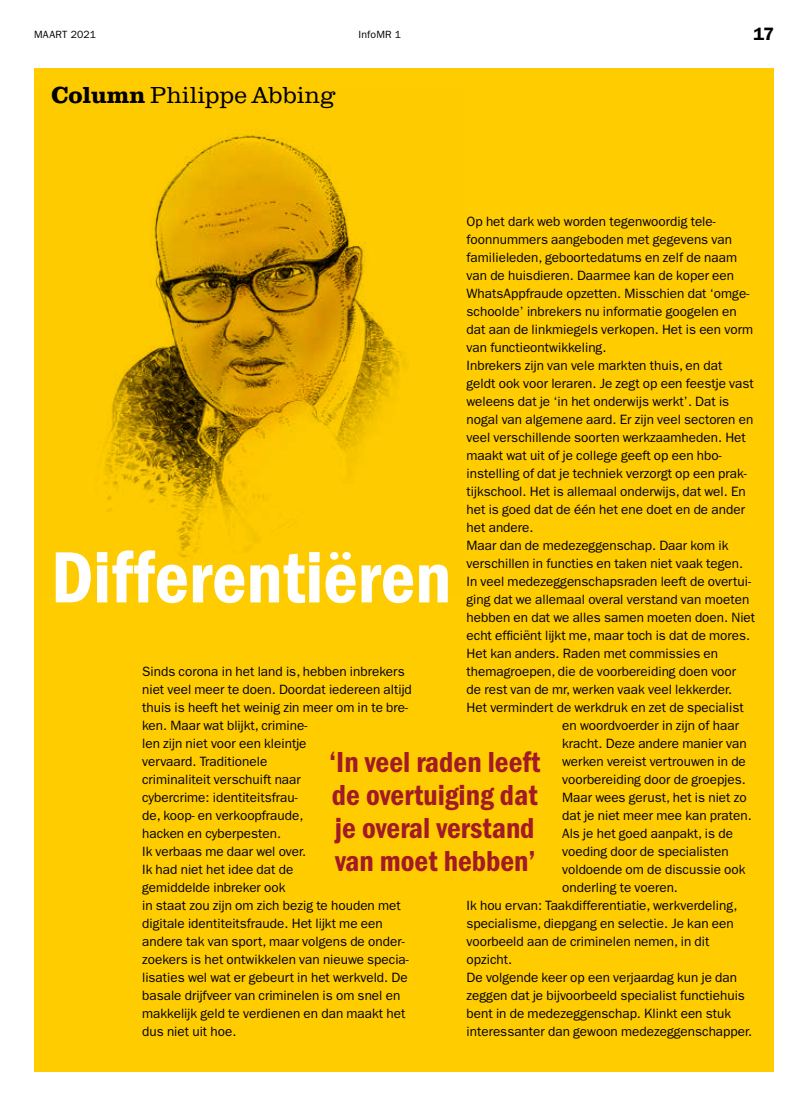
<style>
.page{position:relative;width:808px;height:1106px;background:#fff}
.page>*{position:absolute;margin:0;border:0;box-sizing:border-box;transform-origin:0 0}
.t1{font:600 condensed 75px "Franklin Gothic LT";color:#fff}
.t2{font:600 condensed 30px/33px "Franklin Gothic LT";color:#a21a25}
.t3{font:24px "URW Clarendon T Ligh";color:#000}
.t4{font:600 18px "Franklin Gothic LT";color:#000}
.t5{font:13.5px/18px "Franklin Gothic LT";color:#000}
.t6{font:10.5px "Franklin Gothic LT";letter-spacing:.02em;color:#000}
.s1{font-family:"URW Clarendon T";font-weight:700}
</style>
<div class="page">
<div style="left:34px;top:68px;width:740px;height:1003px;background:#fc0"></div>
<img style="left:103px;top:134px;width:303px;height:424px">
<p class="t6" style="left:34px;top:28px;width:64px">MAART 2021</p>
<p class="t6" style="left:358px;top:28px;width:44px">InfoMR 1</p>
<h3 class="t4" style="left:753px;top:23px;width:22px">17</h3>
<h3 class="t3" style="left:51px;top:81px;width:286px"><span class="s1">Column</span> Philippe Abbing</h3>
<p class="t5" style="left:467px;top:212px;width:251px">Op het dark web worden tegenwoordig tele-</p>
<p class="t5" style="left:467px;top:230px;width:267px">foonnummers aangeboden met gegevens van</p>
<p class="t5" style="left:467px;top:248px;width:272px">familieleden, geboortedatums en zelf de naam</p>
<p class="t5" style="left:467px;top:266px;width:269px">van de huisdieren. Daarmee kan de koper een</p>
<p class="t5" style="left:467px;top:284px;width:284px">WhatsAppfraude opzetten. Misschien dat ‘omge-</p>
<p class="t5" style="left:467px;top:302px;width:272px">schoolde’ inbrekers nu informatie googelen en</p>
<p class="t5" style="left:467px;top:320px;width:288px">dat aan de linkmiegels verkopen. Het is een vorm</p>
<p class="t5" style="left:467px;top:338px;width:142px">van functieontwikkeling.</p>
<p class="t5" style="left:467px;top:356px;width:257px">Inbrekers zijn van vele markten thuis, en dat</p>
<p class="t5" style="left:467px;top:374px;width:289px">geldt ook voor leraren. Je zegt op een feestje vast</p>
<p class="t5" style="left:467px;top:392px;width:264px">weleens dat je ‘in het onderwijs werkt’. Dat is</p>
<p class="t5" style="left:467px;top:410px;width:288px">nogal van algemene aard. Er zijn veel sectoren en</p>
<p class="t5" style="left:467px;top:428px;width:281px">veel verschillende soorten werkzaamheden. Het</p>
<p class="t5" style="left:467px;top:446px;width:257px">maakt wat uit of je college geeft op een hbo-</p>
<p class="t5" style="left:467px;top:464px;width:282px">instelling of dat je techniek verzorgt op een prak-</p>
<p class="t5" style="left:467px;top:482px;width:281px">tijkschool. Het is allemaal onderwijs, dat wel. En</p>
<p class="t5" style="left:467px;top:500px;width:280px">het is goed dat de één het ene doet en de ander</p>
<p class="t5" style="left:467px;top:518px;width:68px">het andere.</p>
<p class="t5" style="left:467px;top:536px;width:263px">Maar dan de medezeggenschap. Daar kom ik</p>
<p class="t5" style="left:467px;top:554px;width:278px">verschillen in functies en taken niet vaak tegen.</p>
<p class="t5" style="left:467px;top:572px;width:286px">In veel medezeggenschapsraden leeft de overtui-</p>
<p class="t5" style="left:467px;top:590px;width:284px">ging dat we allemaal overal verstand van moeten</p>
<p class="t5" style="left:467px;top:608px;width:290px">hebben en dat we alles samen moeten doen. Niet</p>
<p class="t5" style="left:467px;top:626px;width:285px">echt efficiënt lijkt me, maar toch is dat de mores.</p>
<p class="t5" style="left:467px;top:644px;width:253px">Het kan anders. Raden met commissies en</p>
<p class="t5" style="left:467px;top:662px;width:271px">themagroepen, die de voorbereiding doen voor</p>
<p class="t5" style="left:467px;top:680px;width:267px">de rest van de mr, werken vaak veel lekkerder.</p>
<p class="t5" style="left:467px;top:698px;width:279px">Het vermindert de werkdruk en zet de specialist</p>
<p class="t5" style="left:562px;top:716px;width:178px">en woordvoerder in zijn of haar</p>
<p class="t5" style="left:562px;top:734px;width:186px">kracht. Deze andere manier van</p>
<p class="t5" style="left:562px;top:752px;width:185px">werken vereist vertrouwen in de</p>
<p class="t5" style="left:562px;top:770px;width:185px">voorbereiding door de groepjes.</p>
<p class="t5" style="left:562px;top:788px;width:186px">Maar wees gerust, het is niet zo</p>
<p class="t5" style="left:562px;top:806px;width:191px">dat je niet meer mee kan praten.</p>
<p class="t5" style="left:562px;top:824px;width:172px">Als je het goed aanpakt, is de</p>
<p class="t5" style="left:562px;top:842px;width:168px">voeding door de specialisten</p>
<p class="t5" style="left:562px;top:860px;width:185px">voldoende om de discussie ook</p>
<p class="t5" style="left:562px;top:878px;width:117px">onderling te voeren.</p>
<p class="t5" style="left:467px;top:896px;width:272px">Ik hou ervan: Taakdifferentiatie, werkverdeling,</p>
<p class="t5" style="left:467px;top:914px;width:269px">specialisme, diepgang en selectie. Je kan een</p>
<p class="t5" style="left:467px;top:932px;width:244px">voorbeeld aan de criminelen nemen, in dit</p>
<p class="t5" style="left:467px;top:950px;width:47px">opzicht.</p>
<p class="t5" style="left:467px;top:968px;width:272px">De volgende keer op een verjaardag kun je dan</p>
<p class="t5" style="left:467px;top:986px;width:280px">zeggen dat je bijvoorbeeld specialist functiehuis</p>
<p class="t5" style="left:467px;top:1004px;width:266px">bent in de medezeggenschap. Klinkt een stuk</p>
<p class="t5" style="left:467px;top:1022px;width:287px">interessanter dan gewoon medezeggenschapper.</p>
<h1 class="t1" style="left:51px;top:534px;width:401px">Differentiëren</h1>
<p class="t5" style="left:142px;top:662px;width:271px">Sinds corona in het land is, hebben inbrekers niet veel meer te doen. Doordat iedereen altijd thuis is heeft het weinig zin meer om in te bre&shy;ken. Maar wat blijkt, crimine-<br>len zijn niet voor een kleintje<br>vervaard. Traditionele<br>criminaliteit verschuift naar<br>cybercrime: identiteitsfrau-<br>de, koop- en verkoopfraude,<br>hacken en cyberpesten.<br>Ik verbaas me daar wel over.<br>Ik had niet het idee dat de<br>gemiddelde inbreker ook<br>in staat zou zijn om zich bezig te houden met digitale identiteitsfraude. Het lijkt me een andere tak van sport, maar volgens de onder&shy;zoekers is het ontwikkelen van nieuwe specia&shy;lisaties wel wat er gebeurt in het werkveld. De basale drijfveer van criminelen is om snel en makkelijk geld te verdienen en dan maakt het dus niet uit hoe.</p>
<h2 class="t2" style="left:329px;top:746px;width:213px">‘In veel raden leeft de overtuiging dat je overal verstand van moet hebben’</h2>
</div>
